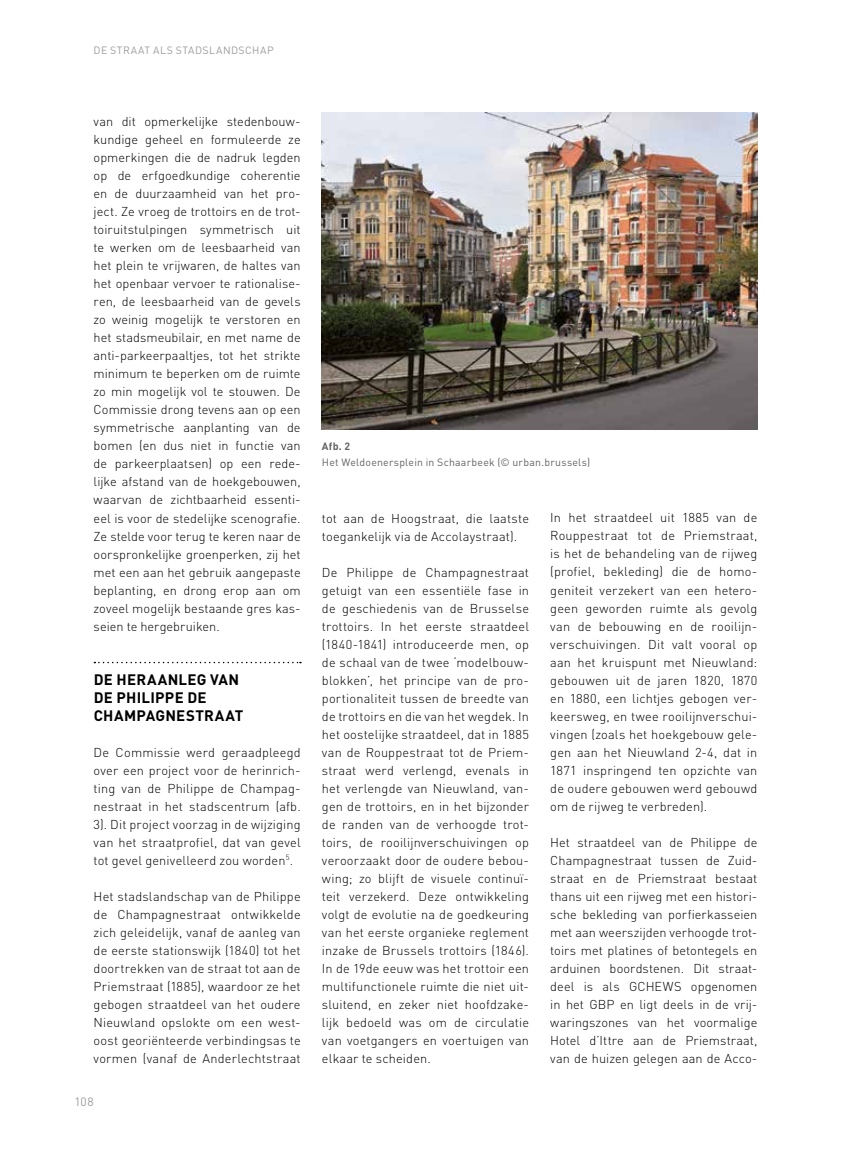
<style>
.page{position:relative;width:851px;height:1149px;background:#fff}
.page>*{position:absolute;margin:0;border:0;box-sizing:border-box;transform-origin:0 0}
.t1{font:700 15px/18px "DINOT";letter-spacing:.02em;color:#000}
.t2{font:300 12.75px/18px "DINOT";letter-spacing:.01em;color:#000;text-align:justify}
.t3{font:12px "DINOT";color:#9d9d9c}
.t4{font:10.5px "DINOT";letter-spacing:.025em;color:#646363}
.t5{font:10.5px "DINOT";letter-spacing:.055em;color:#9d9d9c}
.t6{font:700 10.5px "DINOT";color:#646363}
</style>
<div class="page">
<svg style="left:94px;top:661px;width:207px;height:2px"></svg>
<img style="left:322px;top:113px;width:435px;height:316px">
<p class="t5" style="left:94px;top:44px;width:181px">De straat als stadslandschap</p>
<p class="t2" style="left:94px;top:112px;width:208px">van dit opmerkelijke stedenbouw&shy;kundige geheel en formuleerde ze opmerkingen die de nadruk legden op de erfgoedkundige coherentie en de duurzaamheid van het pro&shy;ject. Ze vroeg de trottoirs en de trot&shy;toiruitstulpingen symmetrisch uit te werken om de leesbaarheid van het plein te vrijwaren, de haltes van het openbaar vervoer te rationalise&shy;ren, de leesbaarheid van de gevels zo weinig mogelijk te verstoren en het stadsmeubilair, en met name de anti-parkeerpaaltjes, tot het strikte minimum te beperken om de ruimte zo min mogelijk vol te stouwen. De Commissie drong tevens aan op een symmetrische aanplanting van de bomen (en dus niet in functie van de parkeerplaatsen) op een rede&shy;lijke afstand van de hoekgebouwen, waarvan de zichtbaarheid essenti&shy;eel is voor de stedelijke scenografie.<br>Ze stelde voor terug te keren naar de oorspronkelijke groenperken, zij het met een aan het gebruik aangepaste beplanting, en drong erop aan om zoveel mogelijk bestaande gres kas&shy;seien te hergebruiken.</p>
<p class="t1" style="left:94px;top:669px;width:151px">DE HERAANLEG VAN<br>DE PHILIPPE DE<br>CHAMPAGNESTRAAT</p>
<p class="t2" style="left:94px;top:742px;width:208px">De Commissie werd geraadpleegd over een project voor de herinrich&shy;ting van de Philippe de Champag&shy;nestraat in het stadscentrum (afb.<br>3). Dit project voorzag in de wijziging van het straatprofiel, dat van gevel tot gevel genivelleerd zou worden<sup>5</sup>.</p>
<p class="t2" style="left:94px;top:886px;width:208px">Het stadslandschap van de Philippe de Champagnestraat ontwikkelde zich geleidelijk, vanaf de aanleg van de eerste stationswijk (1840) tot het doortrekken van de straat tot aan de Priemstraat (1885), waardoor ze het gebogen straatdeel van het oudere Nieuwland opslokte om een west&shy;oost georiënteerde verbindingsas te vormen (vanaf de Anderlechtstraat</p>
<p class="t3" style="left:74px;top:1094px;width:21px">108</p>
<p class="t6" style="left:322px;top:439px;width:30px">Afb. 2</p>
<p class="t4" style="left:322px;top:455px;width:270px">Het Weldoenersplein in Schaarbeek (© urban.brussels)</p>
<p class="t2" style="left:322px;top:508px;width:208px">tot aan de Hoogstraat, die laatste toegankelijk via de Accolaystraat).</p>
<p class="t2" style="left:322px;top:562px;width:208px">De Philippe de Champagnestraat getuigt van een essentiële fase in de geschiedenis van de Brusselse trottoirs. In het eerste straatdeel (1840-1841) introduceerde men, op de schaal van de twee ‘modelbouw&shy;blokken’, het principe van de pro&shy;portionaliteit tussen de breedte van de trottoirs en die van het wegdek. In het oostelijke straatdeel, dat in 1885 van de Rouppestraat tot de Priem&shy;straat werd verlengd, evenals in het verlengde van Nieuwland, van&shy;gen de trottoirs, en in het bijzonder de randen van de verhoogde trot&shy;toirs, de rooilijnverschuivingen op veroorzaakt door de oudere bebou&shy;wing; zo blijft de visuele continuï&shy;teit verzekerd. Deze ontwikkeling volgt de evolutie na de goedkeuring van het eerste organieke reglement inzake de Brussels trottoirs (1846).<br>In de 19de eeuw was het trottoir een multifunctionele ruimte die niet uit&shy;sluitend, en zeker niet hoofdzake&shy;lijk bedoeld was om de circulatie van voetgangers en voertuigen van elkaar te scheiden.</p>
<p class="t2" style="left:550px;top:508px;width:208px">In het straatdeel uit 1885 van de Rouppestraat tot de Priemstraat, is het de behandeling van de rijweg (profiel, bekleding) die de homo&shy;geniteit verzekert van een hetero&shy;geen geworden ruimte als gevolg van de bebouwing en de rooilijn&shy;verschuivingen. Dit valt vooral op aan het kruispunt met Nieuwland: gebouwen uit de jaren 1820, 1870 en 1880, een lichtjes gebogen ver&shy;keersweg, en twee rooilijnverschui&shy;vingen (zoals het hoekgebouw gele&shy;gen aan het Nieuwland 2-4, dat in 1871 inspringend ten opzichte van de oudere gebouwen werd gebouwd om de rijweg te verbreden).</p>
<p class="t2" style="left:550px;top:832px;width:208px;text-align:left">Het straatdeel van de Philippe de Champagnestraat tussen de Zuid&shy;straat en de Priemstraat bestaat thans uit een rijweg met een histori&shy;sche bekleding van porfierkasseien met aan weerszijden verhoogde trot&shy;toirs met platines of betontegels en arduinen boordstenen. Dit straat&shy;deel is als GCHEWS opgenomen in het GBP en ligt deels in de vrij&shy;waringszones van het voormalige Hotel d’Ittre aan de Priemstraat, van de huizen gelegen aan de Acco-</p>
</div>
